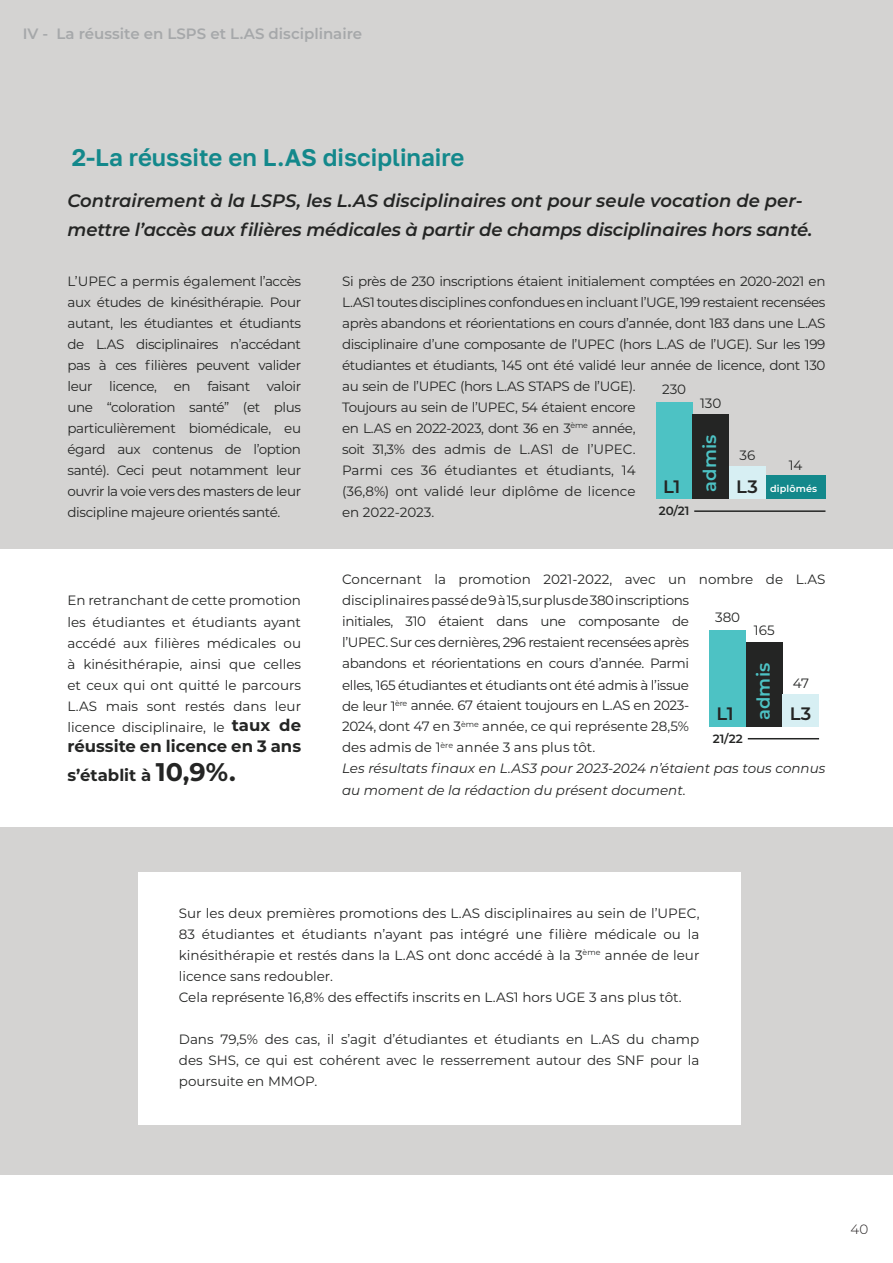
<style>
.page{position:relative;width:893px;height:1263px;background:#fff}
.page>*{position:absolute;margin:0;border:0;box-sizing:border-box;transform-origin:0 0}
.t1{font:600 24px "Golos Text";color:#13888b}
.t2{font:italic 600 18px/28.5px "Montserrat";letter-spacing:-.01em;color:#242524}
.t3{font:600 18px "Montserrat";letter-spacing:.01em;color:#4dc2c4}
.t4{font:600 18px "Montserrat";color:#242524}
.t5{font:700 16.5px/28.5px "Montserrat";color:#242524}
.t6{font:600 15px "Montserrat";color:#a6a8aa}
.t7{font:13.5px/21px "Montserrat";letter-spacing:-.03em;color:#242524;text-align:justify}
.t8{font:13.5px/21px "Montserrat";color:#242524}
.t9{font:300 13.5px "Montserrat";color:#231f20}
.t10{font:600 12px "Montserrat";color:#242524}
.t11{font:600 9.6px "Montserrat";letter-spacing:.01em;color:#fff}
.s1{font-size:18px;color:#242524}
.s2{font-weight:700;font-size:16.5px}
.s3{font-size:25.5px}
.s4{font-style:italic}
</style>
<div class="page">
<div style="left:0;top:0;width:893px;height:1175px;background:#d4d3d2"></div>
<div style="left:0;top:549px;width:893px;height:277px;background:#fff"></div>
<div style="left:138px;top:872px;width:602px;height:252px;background:#fff"></div>
<hr style="left:694px;top:510px;width:131px;height:2px;background:#242524">
<div style="left:656px;top:402px;width:36px;height:97px;background:#4dc2c4"></div>
<div style="left:692px;top:415px;width:37px;height:84px;background:#242524"></div>
<div style="left:729px;top:466px;width:37px;height:33px;background:#d7eff3"></div>
<div style="left:766px;top:475px;width:59px;height:24px;background:#13888b"></div>
<hr style="left:748px;top:738px;width:71px;height:1px;background:#242524">
<div style="left:709px;top:630px;width:37px;height:96px;background:#4dc2c4"></div>
<div style="left:746px;top:642px;width:37px;height:84px;background:#242524"></div>
<div style="left:783px;top:694px;width:36px;height:32px;background:#d7eff3"></div>
<p class="t6" style="left:23px;top:23px;width:341px">IV - La réussite en LSPS et L.AS disciplinaire</p>
<h1 class="t1" style="left:72px;top:142px;width:394px">2-La réussite en L.AS disciplinaire</h1>
<h2 class="t2" style="left:68px;top:186px;width:747px">Contrairement à la LSPS, les L.AS disciplinaires ont pour seule vocation de per&shy;mettre l’accès aux filières médicales à partir de champs disciplinaires hors santé.</h2>
<p class="t7" style="left:342px;top:270px;width:485px;text-align:left">Si près de 230 inscriptions étaient initialement comptées en 2020-2021 en L.AS1 toutes disciplines confondues en incluant l’UGE, 199 restaient recensées après abandons et réorientations en cours d’année, dont 183 dans une L.AS disciplinaire d’une composante de l’UPEC (hors L.AS de l’UGE). Sur les 199 étudiantes et étudiants, 145 ont été validé leur année de licence, dont 130 au sein de l’UPEC (hors L.AS STAPS de l’UGE).<br>Toujours au sein de l’UPEC, 54 étaient encore<br>en L.AS en 2022-2023, dont 36 en 3<sup>ème</sup> année,<br>soit 31,3% des admis de L.AS1 de l’UPEC.<br>Parmi ces 36 étudiantes et étudiants, 14<br>(36,8%) ont validé leur diplôme de licence<br>en 2022-2023.</p>
<p class="t7" style="left:68px;top:270px;width:235px">L’UPEC a permis également l’accès aux études de kinésithérapie. Pour autant, les étudiantes et étudiants de L.AS disciplinaires n’accédant pas à ces filières peuvent valider leur licence, en faisant valoir une “coloration santé” (et plus particulièrement biomédicale, eu égard aux contenus de l’option santé). Ceci peut notamment leur ouvrir la voie vers des masters de leur discipline majeure orientés santé.</p>
<p class="t7" style="left:662px;top:378px;width:26px">230</p>
<p class="t7" style="left:700px;top:392px;width:23px">130</p>
<h2 class="t3" style="left:697px;top:492px;width:59px;rotate:-90deg">admis</h2>
<p class="t7" style="left:739px;top:444px;width:17px">36</p>
<p class="t7" style="left:789px;top:454px;width:15px">14</p>
<h2 class="t4" style="left:663px;top:474px;width:19px">L1</h2>
<p class="t11" style="left:736px;top:482px;width:82px"><span class="s1">L3</span> diplômés</p>
<p class="t10" style="left:659px;top:503px;width:32px">20/21</p>
<p class="t7" style="left:67px;top:590px;width:235px">En retranchant de cette promotion les étudiantes et étudiants ayant accédé aux filières médicales ou à kinésithérapie, ainsi que celles et ceux qui ont quitté le parcours L.AS mais sont restés dans leur licence disciplinaire, le <span class="s2">taux de</span></p>
<p class="t5" style="left:68px;top:731px;width:235px">réussite en licence en 3 ans s’établit à <span class="s3">10,9%.</span></p>
<p class="t7" style="left:342px;top:569px;width:485px;text-align:left">Concernant la promotion 2021-2022, avec un nombre de L.AS disciplinaires passé de 9 à 15, sur plus de 380 inscriptions<br>initiales, 310 étaient dans une composante de<br>l’UPEC. Sur ces dernières, 296 restaient recensées après<br>abandons et réorientations en cours d’année. Parmi<br>elles, 165 étudiantes et étudiants ont été admis à l’issue<br>de leur 1<sup>ère</sup> année. 67 étaient toujours en L.AS en 2023-<br>2024, dont 47 en 3<sup>ème</sup> année, ce qui représente 28,5%<br>des admis de 1<sup>ère</sup> année 3 ans plus tôt.<br><span class="s4">Les résultats finaux en L.AS3 pour 2023-2024 n’étaient pas tous connus au moment de la rédaction du présent document.</span></p>
<p class="t7" style="left:715px;top:606px;width:27px">380</p>
<p class="t7" style="left:754px;top:619px;width:22px">165</p>
<h2 class="t3" style="left:750px;top:720px;width:59px;rotate:-90deg">admis</h2>
<p class="t7" style="left:793px;top:672px;width:18px">47</p>
<h2 class="t4" style="left:717px;top:701px;width:19px">L1</h2>
<h2 class="t4" style="left:790px;top:701px;width:23px">L3</h2>
<p class="t10" style="left:713px;top:730px;width:31px">21/22</p>
<p class="t8" style="left:179px;top:902px;width:522px">Sur les deux premières promotions des L.AS disciplinaires au sein de l’UPEC, 83 étudiantes et étudiants n’ayant pas intégré une filière médicale ou la kinésithérapie et restés dans la L.AS ont donc accédé à la 3<sup>ème</sup> année de leur licence sans redoubler.<br>Cela représente 16,8% des effectifs inscrits en L.AS1 hors UGE 3 ans plus tôt.</p>
<p class="t7" style="left:179px;top:1028px;width:522px">Dans 79,5% des cas, il s’agit d’étudiantes et étudiants en L.AS du champ des SHS, ce qui est cohérent avec le resserrement autour des SNF pour la poursuite en MMOP.</p>
<p class="t9" style="left:851px;top:1220px;width:19px">40</p>
</div>
